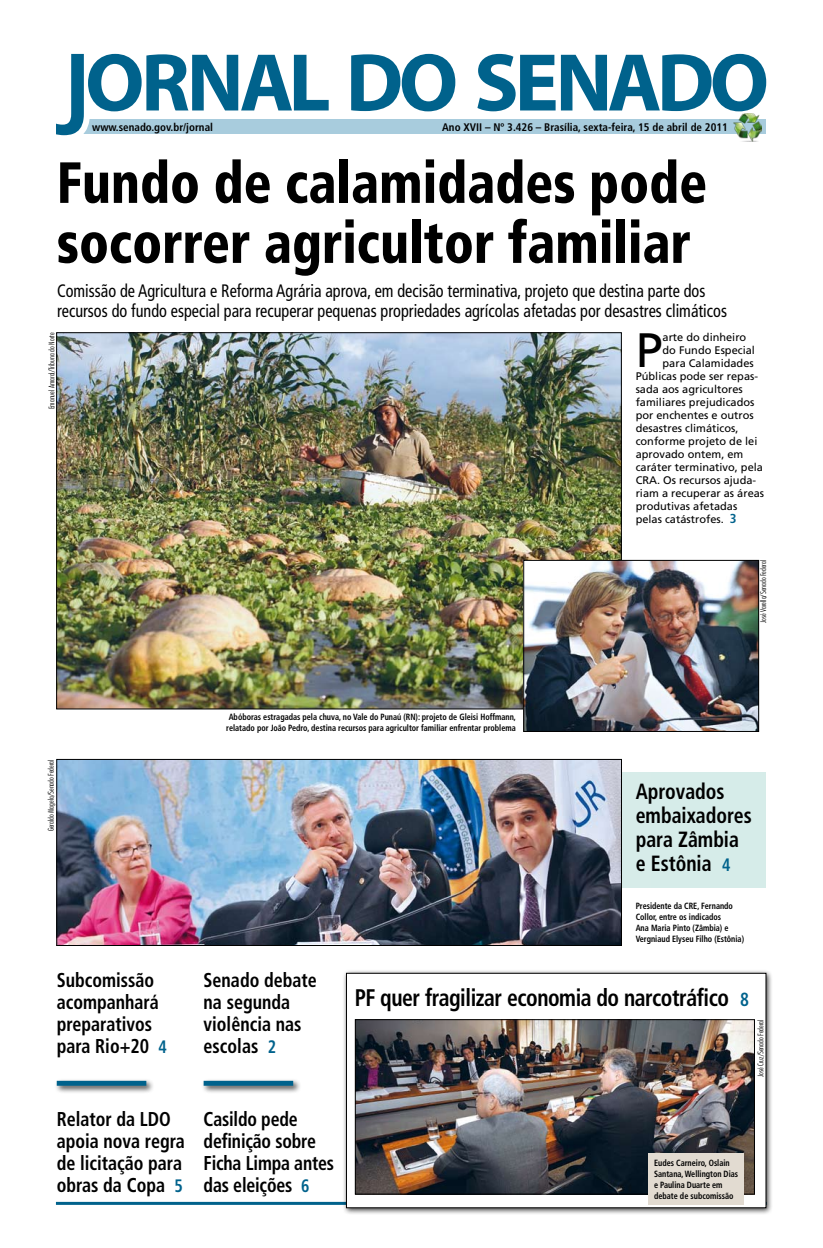
<style>
.page{position:relative;width:823px;height:1248px;background:#fff}
.page>*{position:absolute;margin:0;border:0;box-sizing:border-box;transform-origin:0 0}
.t1{font:900 condensed 58px/60px "Frutiger";color:#000;scale:.9 1}
.t2{font:48.2px "Frutiger";color:#000}
.t3{font:700 condensed 24px "Frutiger";letter-spacing:-.02em;color:#000;scale:.9 1}
.t4{font:700 condensed 22px/24px "Frutiger";color:#000;scale:.9 1}
.t5{font:700 condensed 20px/22px "Frutiger";color:#000;scale:.9 1}
.t6{font:700 condensed 20px/22px "Frutiger";color:#000;scale:.89 1}
.t7{font:condensed 18px/20px "Frutiger";color:#000;scale:.9 1}
.t8{font:11px "Frutiger";color:#000}
.t9{font:700 condensed 11px "Frutiger";color:#000}
.t10{font:700 condensed 9px/11px "Frutiger";color:#000;scale:.9 1}
.t11{font:300 condensed 8px "Futura BT";color:#000}
.s1{font-weight:700;font-stretch:condensed;font-size:13px;color:#00628c}
.s2{font-size:18px;color:#00628c}
.s3{font-size:19px;color:#00628c}
</style>
<div class="page">
<hr style="left:56px;top:1201px;width:710px;height:3px;background:#00628c">
<div style="left:342px;top:968px;width:435px;height:250px;background:#000;opacity:.75"></div>
<div style="left:346px;top:973px;width:419px;height:234px;background:#fff"></div>
<div style="left:346px;top:972px;width:419px;height:235px;border:1px solid #000"></div>
<div style="left:347px;top:772px;width:417px;height:115px;background:#d6ece9"></div>
<div style="left:57px;top:120px;width:708px;height:14px;background:#a8ccdd"></div>
<svg style="left:57px;top:54px;width:271px;height:82px"></svg>
<svg style="left:351px;top:54px;width:104px;height:57px"></svg>
<svg style="left:477px;top:54px;width:288px;height:57px"></svg>
<img style="left:733px;top:114px;width:27px;height:27px">
<img style="left:58px;top:334px;width:561px;height:373px">
<img style="left:525px;top:562px;width:231px;height:167px">
<div style="left:523px;top:560px;width:235px;height:171px;border:1px solid #000"></div>
<img style="left:357px;top:1021px;width:395px;height:171px">
<div style="left:355px;top:1019px;width:399px;height:175px;border:1px solid #000"></div>
<img style="left:59px;top:761px;width:560px;height:182px">
<div style="left:57px;top:759px;width:564px;height:186px;border:1px solid #000"></div>
<div style="left:648px;top:1153px;width:95px;height:51px;background:#e2dbd1"></div>
<div style="left:54px;top:1078px;width:105px;height:20px;background:#000;opacity:.75"></div>
<svg style="left:57px;top:1080px;width:89px;height:5px"></svg>
<div style="left:201px;top:1078px;width:105px;height:20px;background:#000;opacity:.75"></div>
<svg style="left:203px;top:1080px;width:90px;height:5px"></svg>
<p class="t9" style="left:92px;top:121px;width:122px">www.senado.gov.br/jornal</p>
<p class="t9" style="left:442px;top:121px;width:287px">Ano XVII – Nº 3.426 – Brasília, sexta-feira, 15 de abril de 2011</p>
<h1 class="t1" style="left:57px;top:152px;width:723px">Fundo de calamidades pode socorrer agricultor familiar</h1>
<h3 class="t7" style="left:57px;top:280px;width:745px">Comissão de Agricultura e Reforma Agrária aprova, em decisão terminativa, projeto que destina parte dos recursos do fundo especial para recuperar pequenas propriedades agrícolas afetadas por desastres climáticos</h3>
<p class="t11" style="left:47px;top:409px;width:78px;rotate:-90deg">Emanuel Amaral/Tribuna do Norte</p>
<h2 class="t2" style="left:635px;top:322px;width:28px">P</h2>
<p class="t8" style="left:662px;top:330px;width:85px">arte do dinheiro</p>
<p class="t8" style="left:662px;top:343px;width:94px">do Fundo Especial</p>
<p class="t8" style="left:662px;top:356px;width:93px">para Calamidades</p>
<p class="t8" style="left:635px;top:369px;width:124px">Públicas pode ser repas-</p>
<p class="t8" style="left:635px;top:382px;width:108px">sada aos agricultores</p>
<p class="t8" style="left:635px;top:395px;width:120px">familiares prejudicados</p>
<p class="t8" style="left:635px;top:408px;width:119px">por enchentes e outros</p>
<p class="t8" style="left:635px;top:421px;width:104px">desastres climáticos,</p>
<p class="t8" style="left:635px;top:434px;width:123px">conforme projeto de lei</p>
<p class="t8" style="left:635px;top:447px;width:109px">aprovado ontem, em</p>
<p class="t8" style="left:635px;top:460px;width:129px">caráter terminativo, pela</p>
<p class="t8" style="left:635px;top:473px;width:122px">CRA. Os recursos ajuda-</p>
<p class="t8" style="left:635px;top:486px;width:130px">riam a recuperar as áreas</p>
<p class="t8" style="left:635px;top:499px;width:103px">produtivas afetadas</p>
<p class="t8" style="left:635px;top:512px;width:102px">pelas catástrofes. <span class="s1">3</span></p>
<p class="t11" style="left:758px;top:623px;width:65px;rotate:-90deg">José Varella/Senado Federal</p>
<p class="t11" style="left:46px;top:831px;width:74px;rotate:-90deg">Geraldo Magela/Senado Federal</p>
<h3 class="t5" style="left:57px;top:969px;width:124px">Subcomissão acompanhará preparativos para Rio+20 <span class="s2">4</span></h3>
<h3 class="t5" style="left:57px;top:1107px;width:144px">Relator da LDO apoia nova regra de licitação para obras da Copa <span class="s2">5</span></h3>
<p class="t10" style="left:226px;top:711px;width:323px">Abóboras estragadas pela chuva, no Vale do Punaú (RN): projeto de Gleisi Hoffmann, relatado por João Pedro, destina recursos para agricultor familiar enfrentar problema</p>
<h3 class="t4" style="left:635px;top:779px;width:130px">Aprovados embaixadores para Zâmbia e Estônia <span class="s2">4</span></h3>
<p class="t10" style="left:635px;top:900px;width:122px">Presidente da CRE, Fernando<br>Collor, entre os indicados<br>Ana Maria Pinto (Zâmbia) e<br>Vergniaud Elyseu Filho (Estônia)</p>
<h3 class="t5" style="left:203px;top:969px;width:127px">Senado debate na segunda violência nas escolas <span class="s2">2</span></h3>
<h3 class="t6" style="left:203px;top:1107px;width:148px">Casildo pede definição sobre<br>Ficha Limpa antes das eleições <span class="s2">6</span></h3>
<h3 class="t3" style="left:354px;top:983px;width:439px">PF quer fragilizar economia do narcotráfico <span class="s3">8</span></h3>
<p class="t11" style="left:755px;top:1076px;width:59px;rotate:-90deg">José Cruz/Senado Federal</p>
<p class="t10" style="left:653px;top:1157px;width:95px">Eudes Carneiro, Oslain<br>Santana, Wellington Dias e Paulina Duarte em debate de subcomissão</p>
</div>
